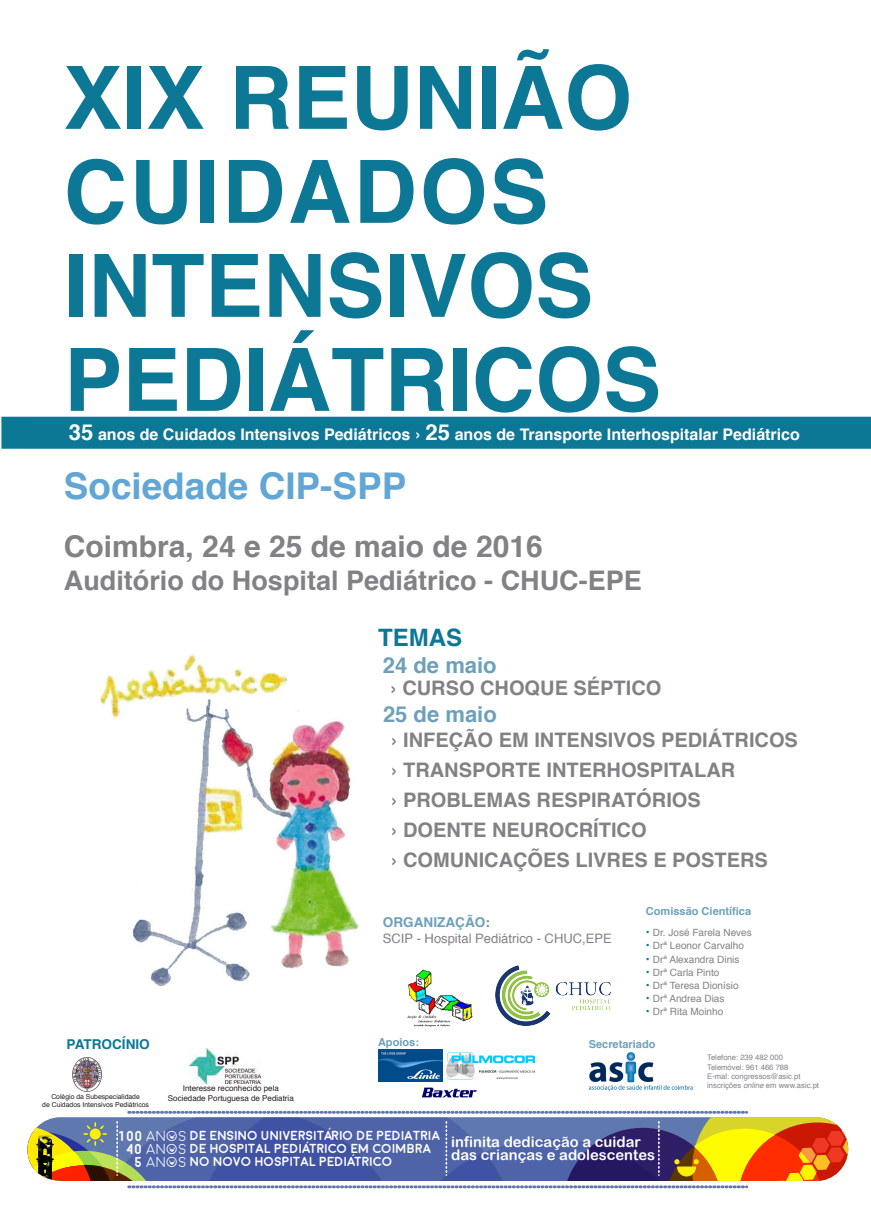
<style>
.page{position:relative;width:871px;height:1219px;background:#fff}
.page>*{position:absolute;margin:0;border:0;box-sizing:border-box;transform-origin:0 0}
.t1{font:700 87.3px "Helvetica";color:#0d7796}
.t2{font:700 87.3px "Helvetica";letter-spacing:.03em;color:#0d7796}
.t3{font:700 36.9px "Helvetica";color:#62a6d5}
.t4{font:700 30px "Helvetica";color:#808285}
.t5{font:700 27px "Helvetica";color:#808285}
.t6{font:700 24px "Helvetica";color:#0d7796}
.t7{font:700 22px "Helvetica";color:#6da1bb}
.t8{font:700 20px "Helvetica";color:#808285}
.t9{font:700 16px "Helvetica";color:#fff}
.t10{font:14.7px/12.7px "Arial Rounded MT Bold";color:#fff}
.t11{font:700 13.6px "Helvetica";color:#6da1bb}
.t12{font:700 13.6px "Helvetica";color:#0d7796}
.t13{font:700 13.1px "Moon";color:#fff}
.t14{font:13px "Helvetica";color:#808285}
.t15{font:700 11px "Helvetica";color:#6da1bb}
.t16{font:10px "Helvetica";color:#808285}
.t17{font:8px "Helvetica";color:#231f20}
.t18{font:7.6px "Helvetica";color:#808285}
.t19{font:6.8px "Helvetica";color:#231f20}
.s1{font-size:22px}
.s2{font-size:17px}
.s3{color:#808285}
.s4{font-weight:700;font-size:11px;color:#0d7796}
.s5{font-style:italic}
.s6{font-size:14.4px}
.s7{font-weight:300;font-size:14.4px}
</style>
<div class="page">
<img style="left:407px;top:969px;width:66px;height:58px">
<img style="left:588px;top:1052px;width:105px;height:39px">
<img style="left:495px;top:965px;width:115px;height:61px">
<div style="left:1px;top:417px;width:869px;height:32px;background:#0d7796"></div>
<svg style="left:27px;top:1111px;width:820px;height:77px;background:#837e8f"></svg>
<img style="left:189px;top:1048px;width:72px;height:35px">
<img style="left:72px;top:1057px;width:29px;height:34px">
<img style="left:100px;top:654px;width:259px;height:333px">
<img style="left:446px;top:1052px;width:89px;height:28px">
<img style="left:378px;top:1050px;width:64px;height:32px">
<img style="left:421px;top:1088px;width:55px;height:10px">
<p class="t1" style="left:64px;top:28px;width:569px">XIX REUNIÃO</p>
<p class="t2" style="left:64px;top:122px;width:486px">CUIDADOS</p>
<p class="t1" style="left:64px;top:216px;width:530px">INTENSIVOS</p>
<p class="t1" style="left:64px;top:310px;width:598px">PEDIÁTRICOS</p>
<p class="t9" style="left:69px;top:421px;width:732px"><span class="s1">35</span> anos de Cuidados Intensivos Pediátricos <span class="s2">›</span> <span class="s1">25</span> anos de Transporte Interhospitalar Pediátrico</p>
<p class="t3" style="left:64px;top:456px;width:344px">Sociedade CIP-SPP</p>
<p class="t4" style="left:64px;top:522px;width:480px">Coimbra, 24 e 25 de maio de 2016</p>
<p class="t5" style="left:64px;top:558px;width:579px">Auditório do Hospital Pediátrico - CHUC-EPE</p>
<p class="t6" style="left:378px;top:618px;width:85px">TEMAS</p>
<p class="t7" style="left:383px;top:647px;width:115px">24 de maio</p>
<p class="t7" style="left:383px;top:696px;width:115px">25 de maio</p>
<p class="t8" style="left:390px;top:672px;width:273px">› CURSO CHOQUE SÉPTICO</p>
<p class="t8" style="left:391px;top:724px;width:408px">› INFEÇÃO EM INTENSIVOS PEDIÁTRICOS</p>
<p class="t8" style="left:391px;top:754px;width:346px">› TRANSPORTE INTERHOSPITALAR</p>
<p class="t8" style="left:391px;top:784px;width:311px">› PROBLEMAS RESPIRATÓRIOS</p>
<p class="t8" style="left:391px;top:814px;width:257px">› DOENTE NEUROCRÍTICO</p>
<p class="t8" style="left:391px;top:844px;width:378px">› COMUNICAÇÕES LIVRES E POSTERS</p>
<p class="t12" style="left:67px;top:1033px;width:85px">PATROCÍNIO</p>
<p class="t17" style="left:183px;top:1082px;width:98px">Interesse reconhecido pela</p>
<p class="t19" style="left:51px;top:1091px;width:90px">Colégio da Subespecialidade</p>
<p class="t17" style="left:168px;top:1092px;width:127px">Sociedade Portuguesa de Pediatria</p>
<p class="t19" style="left:42px;top:1099px;width:108px">de Cuidados Intensivos Pediátricos</p>
<p class="t11" style="left:383px;top:911px;width:108px">ORGANIZAÇÃO<span class="s3">:</span></p>
<p class="t14" style="left:383px;top:929px;width:230px">SCIP - Hospital Pediátrico - CHUC,EPE</p>
<p class="t15" style="left:645px;top:902px;width:107px">Comissão Científica</p>
<p class="t16" style="left:645px;top:925px;width:107px"><span class="s4">•</span> Dr. José Farela Neves</p>
<p class="t16" style="left:645px;top:938px;width:99px"><span class="s4">•</span> Drª Leonor Carvalho</p>
<p class="t16" style="left:645px;top:951px;width:95px"><span class="s4">•</span> Drª Alexandra Dinis</p>
<p class="t16" style="left:645px;top:964px;width:75px"><span class="s4">•</span> Drª Carla Pinto</p>
<p class="t16" style="left:645px;top:978px;width:94px"><span class="s4">•</span> Drª Teresa Dionísio</p>
<p class="t16" style="left:645px;top:991px;width:80px"><span class="s4">•</span> Drª Andrea Dias</p>
<p class="t16" style="left:645px;top:1004px;width:79px"><span class="s4">•</span> Drª Rita Moinho</p>
<p class="t15" style="left:378px;top:1033px;width:42px">Apoios:</p>
<p class="t15" style="left:588px;top:1035px;width:68px">Secretariado</p>
<p class="t18" style="left:707px;top:1052px;width:77px">Telefone: 239 482 000</p>
<p class="t18" style="left:707px;top:1061px;width:83px">Telemóvel: 961 466 788</p>
<p class="t18" style="left:707px;top:1070px;width:95px">E-mal: congressos@asic.pt</p>
<p class="t18" style="left:707px;top:1079px;width:113px">inscrições <span class="s5">online</span> em www.asic.pt</p>
<p class="t13" style="left:117px;top:1129px;width:324px"><span class="s6">100</span> <span class="s7">ANOS</span> DE ENSINO UNIVERSITARIO DE PEDIATRIA</p>
<p class="t13" style="left:126px;top:1142px;width:307px"><span class="s6">40</span> <span class="s7">ANOS</span> DE HOSPITAL PEDIATRICO EM COIMBRA</p>
<p class="t13" style="left:134px;top:1155px;width:260px"><span class="s6">5</span> <span class="s7">ANOS</span> NO NOVO HOSPITAL PEDIATRICO</p>
<p class="t10" style="left:451px;top:1135px;width:205px">infinita dedicação a cuidar das crianças e adolescentes</p>
</div>
